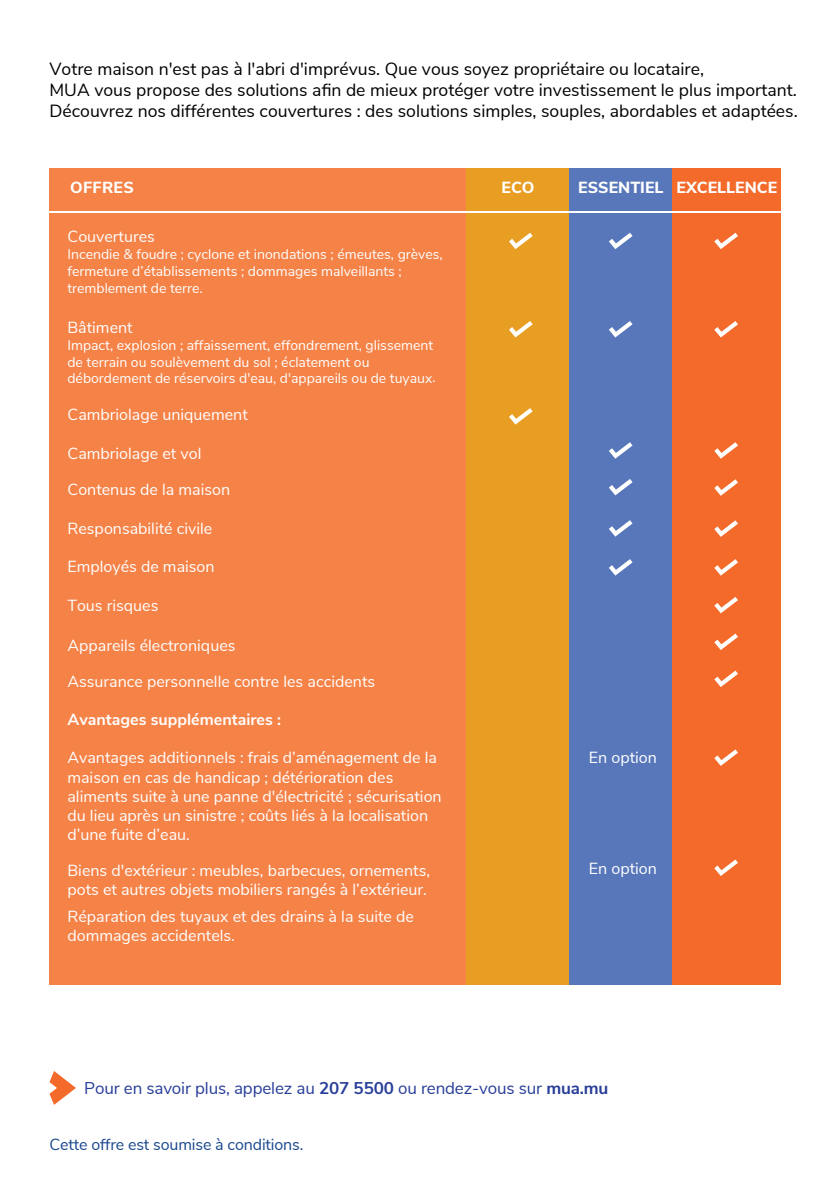
<style>
.page{position:relative;width:840px;height:1191px;background:#fff}
.page>*{position:absolute;margin:0;border:0;box-sizing:border-box;transform-origin:0 0}
.t1{font:17.6px/21.2px "Nunito Sans";color:#010101}
.t2{font:17px "Nunito Sans";letter-spacing:-.01em;color:#283e99}
.t3{font:16px/19.2px "Nunito Sans";color:#fff}
.t4{font:16px "Nunito Sans";letter-spacing:-.01em;color:#19478d}
.t5{font:800 16px "Nunito Sans";color:#fff}
.t6{font:700 16px "Nunito Sans";color:#fff}
.t7{font:14px/16.8px "Nunito Sans";color:#fff}
.s1{font-weight:700}
</style>
<div class="page">
<svg style="left:49px;top:1071px;width:27px;height:33px"></svg>
<div style="left:49px;top:168px;width:417px;height:816px;background:#f58247"></div>
<div style="left:466px;top:168px;width:103px;height:816px;background:#e89d23"></div>
<div style="left:569px;top:168px;width:102px;height:816px;background:#5777ba"></div>
<div style="left:671px;top:168px;width:109px;height:816px;background:#f36a2a"></div>
<svg style="left:509px;top:233px;width:23px;height:16px"></svg>
<svg style="left:609px;top:233px;width:23px;height:16px"></svg>
<svg style="left:714px;top:233px;width:23px;height:16px"></svg>
<svg style="left:509px;top:321px;width:23px;height:16px"></svg>
<svg style="left:609px;top:321px;width:23px;height:16px"></svg>
<svg style="left:714px;top:321px;width:23px;height:16px"></svg>
<svg style="left:609px;top:442px;width:23px;height:17px"></svg>
<svg style="left:609px;top:479px;width:23px;height:16px"></svg>
<svg style="left:609px;top:520px;width:23px;height:16px"></svg>
<svg style="left:609px;top:559px;width:23px;height:16px"></svg>
<svg style="left:714px;top:442px;width:23px;height:17px"></svg>
<svg style="left:714px;top:479px;width:23px;height:17px"></svg>
<svg style="left:714px;top:520px;width:23px;height:17px"></svg>
<svg style="left:714px;top:559px;width:23px;height:16px"></svg>
<svg style="left:714px;top:597px;width:23px;height:16px"></svg>
<svg style="left:714px;top:633px;width:23px;height:17px"></svg>
<svg style="left:714px;top:670px;width:23px;height:17px"></svg>
<svg style="left:714px;top:749px;width:23px;height:17px"></svg>
<svg style="left:714px;top:859px;width:23px;height:17px"></svg>
<svg style="left:509px;top:408px;width:23px;height:16px"></svg>
<hr style="left:45px;top:211px;width:749px;height:2px;background:#fff">
<p class="t1" style="left:49px;top:57px;width:749px">Votre maison n'est pas à l'abri d'imprévus. Que vous soyez propriétaire ou locataire,<br>MUA vous propose des solutions afin de mieux protéger votre investissement le plus important.<br>Découvrez nos différentes couvertures : des solutions simples, souples, abordables et adaptées.</p>
<p class="t5" style="left:70px;top:175px;width:65px">OFFRES</p>
<p class="t5" style="left:501px;top:175px;width:35px">ECO</p>
<p class="t5" style="left:578px;top:175px;width:200px">ESSENTIEL EXCELLENCE</p>
<p class="t3" style="left:67px;top:226px;width:89px">Couvertures</p>
<p class="t7" style="left:67px;top:245px;width:376px">Incendie &amp; foudre ; cyclone et inondations ; émeutes, grèves, fermeture d’établissements ; dommages malveillants ; tremblement de terre.</p>
<p class="t3" style="left:67px;top:316px;width:67px">Bâtiment</p>
<p class="t7" style="left:67px;top:336px;width:369px">Impact, explosion ; affaissement, effondrement, glissement de terrain ou soulèvement du sol ; éclatement ou débordement de réservoirs d'eau, d'appareils ou de tuyaux .</p>
<p class="t3" style="left:67px;top:404px;width:182px">Cambriolage uniquement</p>
<p class="t3" style="left:67px;top:443px;width:135px">Cambriolage et vol</p>
<p class="t3" style="left:67px;top:479px;width:164px">Contenus de la maison</p>
<p class="t3" style="left:67px;top:518px;width:146px">Responsabilité civile</p>
<p class="t3" style="left:67px;top:555px;width:149px">Employés de maison</p>
<p class="t3" style="left:67px;top:595px;width:92px">Tous risques</p>
<p class="t3" style="left:67px;top:634px;width:169px">Appareils électroniques</p>
<p class="t3" style="left:67px;top:671px;width:309px">Assurance personnelle contre les accidents</p>
<p class="t6" style="left:67px;top:708px;width:215px">Avantages supplémentaires :</p>
<p class="t3" style="left:67px;top:747px;width:375px">Avantages additionnels : frais d’aménagement de la maison en cas de handicap ; détérioration des aliments suite à une panne d'électricité ; sécurisation du lieu après un sinistre ; coûts liés à la localisation d’une fuite d’eau.</p>
<p class="t3" style="left:67px;top:859px;width:364px">Biens d'extérieur : meubles, barbecues, ornements, pots et autres objets mobiliers rangés à l’extérieur.</p>
<p class="t3" style="left:67px;top:906px;width:348px">Réparation des tuyaux et des drains à la suite de dommages accidentels.</p>
<p class="t3" style="left:588px;top:747px;width:70px">En option</p>
<p class="t3" style="left:588px;top:858px;width:70px">En option</p>
<p class="t2" style="left:84px;top:1075px;width:525px">Pour en savoir plus, appelez au <span class="s1">207 5500</span> ou rendez-vous sur <span class="s1">mua.mu</span></p>
<p class="t4" style="left:49px;top:1132px;width:255px">Cette offre est soumise à conditions.</p>
</div>
